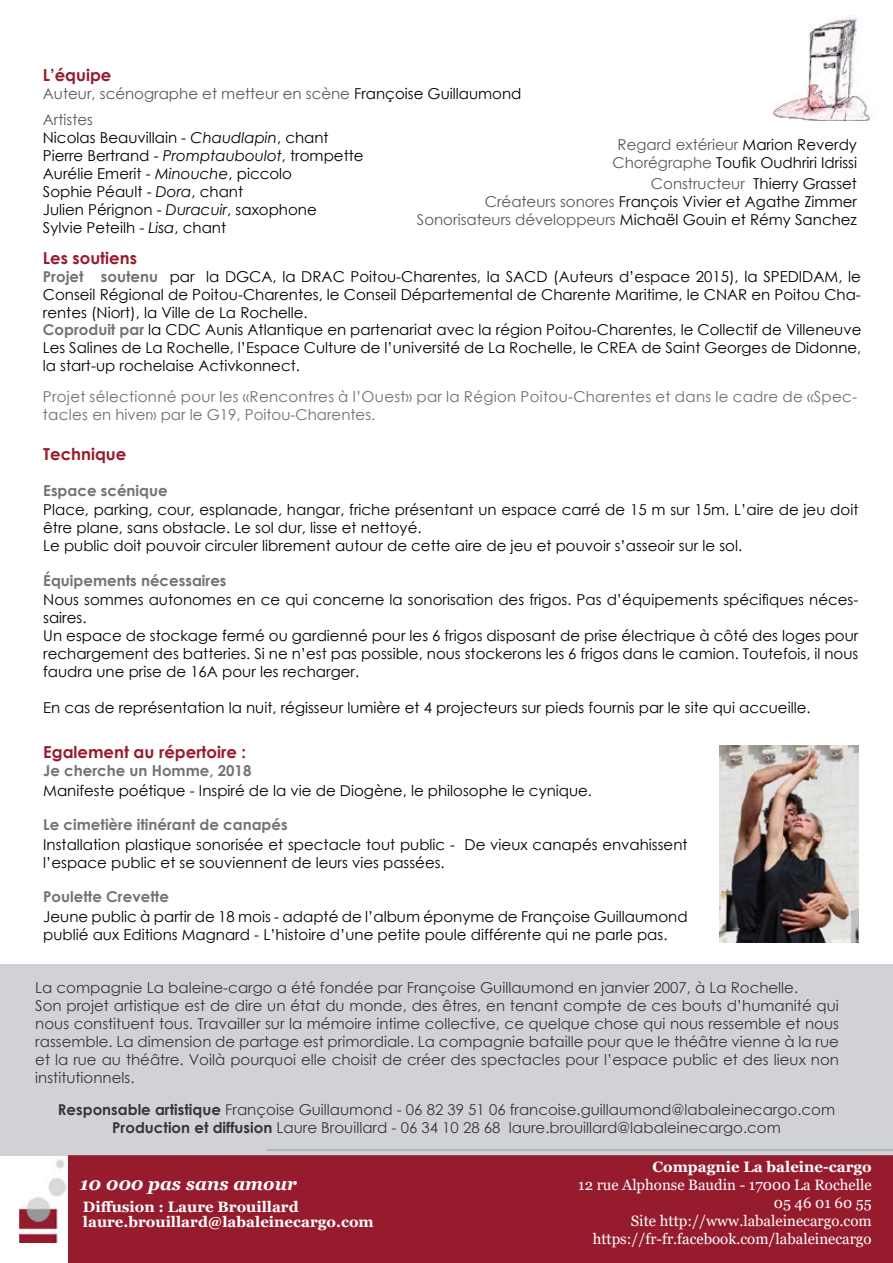
<style>
.page{position:relative;width:893px;height:1263px;background:#fff}
.page>*{position:absolute;margin:0;border:0;box-sizing:border-box;transform-origin:0 0}
.t1{font:italic 700 18px "Georgia";color:#fff}
.t2{font:700 16.5px "Century Gothic";color:#961b2d}
.t3{font:15.15px "Century Gothic";color:#000}
.t4{font:15px/18px "Century Gothic";color:#000}
.t5{font:15px/18px "Century Gothic";letter-spacing:.02em;color:#6d6e70}
.t6{font:15px/18px "Georgia";color:#fff;text-align:right}
.t7{font:700 15px "Century Gothic";color:#727375}
.t8{font:700 15px/15px "Georgia";color:#fff}
.t9{font:15px/25.2px "Century Gothic";color:#58585a}
.s1{color:#000}
.s2{font-style:italic}
.s3{color:#58585a}
.s4{font-weight:700;color:#727375}
.s5{font-weight:700;color:#707172}
.s6{font-size:15.15px}
.s7{font-size:15px}
.s8{font-weight:700}
</style>
<div class="page">
<div style="left:68px;top:1155px;width:825px;height:108px;background:#961b2d"></div>
<img style="left:774px;top:15px;width:97px;height:106px">
<img style="left:20px;top:1159px;width:47px;height:84px">
<img style="left:719px;top:746px;width:139px;height:197px">
<div style="left:0;top:965px;width:893px;height:191px;background:#d1d2d7"></div>
<p class="t2" style="left:43px;top:63px;width:70px">L’équipe</p>
<p class="t9" style="left:43px;top:81px;width:480px">Auteur, scénographe et metteur en scène <span class="s1">Françoise Guillaumond<br></span>Artistes</p>
<p class="t4" style="left:43px;top:128px;width:322px">Nicolas Beauvillain - <span class="s2">Chaudlapin</span>, chant Pierre Bertrand - <span class="s2">Promptauboulot</span>, trompette Aurélie Emerit - <span class="s2">Minouche</span>, piccolo<br>Sophie Péault - <span class="s2">Dora</span>, chant<br>Julien Pérignon - <span class="s2">Duracuir</span>, saxophone<br>Sylvie Peteilh - <span class="s2">Lisa</span>, chant</p>
<p class="t4" style="left:612px;top:135px;width:246px;text-align:center"><span class="s3">Regard extérieur</span> Marion Reverdy<br><span class="s3">Chorégraphe</span> Toufik Oudhriri Idrissi</p>
<p class="t4" style="left:417px;top:175px;width:442px;text-align:right"><span class="s3">Constructeur</span> Thierry Grasset<br><span class="s3">Créateurs sonores</span> François Vivier et Agathe Zimmer<br><span class="s3">Sonorisateurs développeurs</span> Michaël Gouin et Rémy Sanchez</p>
<p class="t2" style="left:43px;top:246px;width:96px">Les soutiens</p>
<p class="t4" style="left:43px;top:268px;width:820px"><span class="s4">Projet sout</span><span class="s5">en</span><span class="s4">u</span> par la DGCA, la DRAC Poitou-Charentes, la SACD (Auteurs d’espace 2015), <span class="s6">la SPEDIDAM, le</span></p>
<p class="t3" style="left:43px;top:284px;width:820px">Conseil Régional de Poitou-Charentes, le Conseil Départemental <span class="s7">de Charente Maritime, le CNAR en Poitou Cha-</span></p>
<p class="t4" style="left:43px;top:304px;width:266px">rentes (Niort), la Ville de La Rochelle.</p>
<p class="t4" style="left:43px;top:321px;width:820px;text-align:justify"><span class="s4">Coproduit par</span> la CDC Aunis Atlantique en partenariat avec la région Poitou-Charentes, le Collectif de Villeneuve Les Salines de La Rochelle, l’Espace Culture de l’université de La Rochelle, le CREA de Saint Georges de Didonne, la start-up rochelaise Activkonnect.</p>
<p class="t5" style="left:43px;top:387px;width:816px">Projet sélectionné pour les «Rencontres à l’Ouest» par la Région Poitou-Charentes et dans le cadre de «Spec&shy;tacles en hiver» par le G19, Poitou-Charentes.</p>
<p class="t2" style="left:43px;top:441px;width:85px">Technique</p>
<p class="t7" style="left:43px;top:479px;width:126px">Espace scénique</p>
<p class="t4" style="left:43px;top:501px;width:817px">Place, parking, cour, esplanade, hangar, friche présentant un espace carré de 15 m sur 15m. L’aire de jeu doit être plane, sans obstacle. Le sol dur, lisse et nettoyé.<br>Le public doit pouvoir circuler librement autour de cette aire de jeu et pouvoir s’asseoir sur le sol.</p>
<p class="t7" style="left:43px;top:569px;width:185px">Équipements nécessaires</p>
<p class="t4" style="left:43px;top:591px;width:817px">Nous sommes autonomes en ce qui concerne la sonorisation des frigos. Pas d’équipements spécifiques néces&shy;saires.<br>Un espace de stockage fermé ou gardienné pour les 6 frigos disposant de prise électrique à côté des loges pour rechargement des batteries. Si ne n’est pas possible, nous stockerons les 6 frigos dans le camion. Toutefois, il nous faudra une prise de 16A pour les recharger.</p>
<p class="t4" style="left:43px;top:699px;width:769px">En cas de représentation la nuit, régisseur lumière et 4 projecteurs sur pieds fournis par le site qui accueille.</p>
<p class="t2" style="left:43px;top:739px;width:204px">Egalement au répertoire :</p>
<p class="t7" style="left:43px;top:759px;width:210px">Je cherche un Homme, 2018</p>
<p class="t4" style="left:43px;top:781px;width:550px">Manifeste poétique - Inspiré de la vie de Diogène, le philosophe le cynique.</p>
<p class="t7" style="left:43px;top:813px;width:246px">Le cimetière itinérant de canapés</p>
<p class="t4" style="left:43px;top:835px;width:646px">Installation plastique sonorisée et spectacle tout public - De vieux canapés envahissent l’espace public et se souviennent de leurs vies passées.</p>
<p class="t7" style="left:43px;top:885px;width:127px">Poulette Crevette</p>
<p class="t4" style="left:43px;top:907px;width:646px">Jeune public à partir de 18 mois - adapté de l’album éponyme de Françoise Guillaumond publié aux Editions Magnard - L’histoire d’une petite poule différente qui ne parle pas.</p>
<p class="t4" style="left:35px;top:978px;width:805px">La compagnie La baleine-cargo a été fondée par Françoise Guillaumond en janvier 2007, à La Rochelle.<br>Son projet artistique est de dire un état du monde, des êtres, en tenant compte de ces bouts d’humanité qui nous constituent tous. Travailler sur la mémoire intime collective, ce quelque chose qui nous ressemble et nous rassemble. La dimension de partage est primordiale. La compagnie bataille pour que le théâtre vienne à la rue et la rue au théâtre. Voilà pourquoi elle choisit de créer des spectacles pour l’espace public et des lieux non institutionnels.</p>
<p class="t4" style="left:58px;top:1100px;width:779px;text-align:center"><span class="s8">Responsable artistique</span> Françoise Guillaumond - 06 82 39 51 06 francoise.guillaumond@labaleinecargo.com<br><span class="s8">Production et diffusion</span> Laure Brouillard - 06 34 10 28 68 laure.brouillard@labaleinecargo.com</p>
<p class="t1" style="left:80px;top:1172px;width:218px">10 000 pas sans amour</p>
<p class="t8" style="left:83px;top:1199px;width:292px">Diffusion : Laure Brouillard laure.brouillard@labaleinecargo.com</p>
<p class="t8" style="left:652px;top:1159px;width:221px">Compagnie La baleine-cargo</p>
<p class="t6" style="left:578px;top:1176px;width:295px">12 rue Alphonse Baudin - 17000 La Rochelle 05 46 01 60 55<br>Site http://www.labaleinecargo.com https://fr-fr.facebook.com/labaleinecargo</p>
</div>
